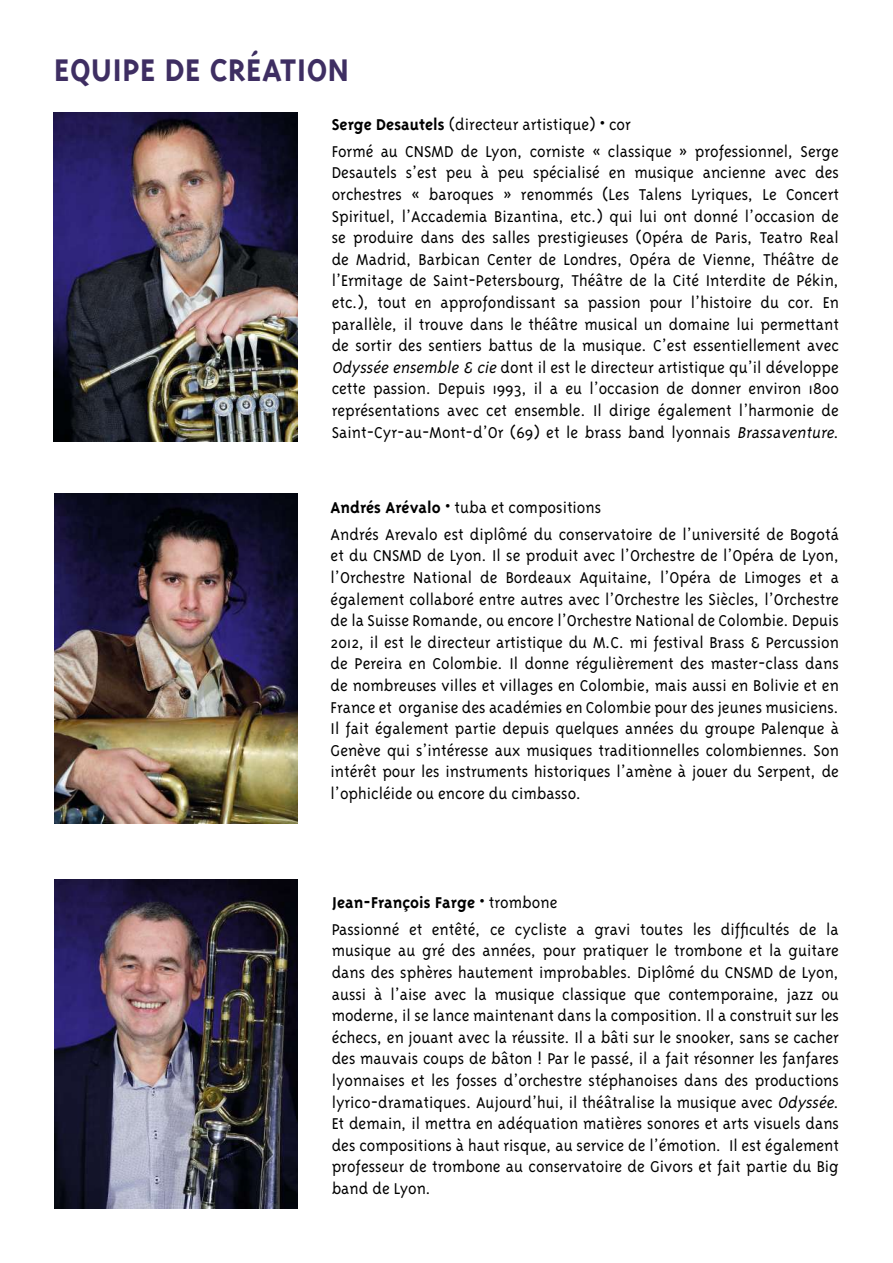
<style>
.page{position:relative;width:893px;height:1263px;background:#fff}
.page>*{position:absolute;margin:0;border:0;box-sizing:border-box;transform-origin:0 0}
.t1{font:36px "Triplex Bold Oldstyle";letter-spacing:.015em;color:#3e2e62}
.t2{font:18px/21.6px "Triplex Light Oldstyle";color:#000;text-align:justify}
.t3{font:18px "Triplex Bold Oldstyle";color:#000}
.s1{font-family:"Triplex Bold Oldstyle"}
.s2{font-style:italic}
.s3{font-family:"Triplex Light Oldstyle"}
</style>
<div class="page">
<img style="left:53px;top:112px;width:244px;height:330px">
<img style="left:54px;top:494px;width:243px;height:329px">
<img style="left:54px;top:879px;width:244px;height:330px">
<h1 class="t1" style="left:54px;top:50px;width:296px">EQUIPE DE CRÉATION</h1>
<p class="t2" style="left:332px;top:111px;width:509px;line-height:27px"><span class="s1">Serge Desautels</span> (directeur artistique) • cor<br>Formé au CNSMD de Lyon, corniste « classique » professionnel, Serge</p>
<p class="t2" style="left:332px;top:162px;width:509px">Desautels s’est peu à peu spécialisé en musique ancienne avec des orchestres « baroques » renommés (Les Talens Lyriques, Le Concert Spirituel, l’Accademia Bizantina, etc.) qui lui ont donné l’occasion de se produire dans des salles prestigieuses (Opéra de Paris, Teatro Real de Madrid, Barbican Center de Londres, Opéra de Vienne, Théâtre de l’Ermitage de Saint-Petersbourg, Théâtre de la Cité Interdite de Pékin, etc.), tout en approfondissant sa passion pour l’histoire du cor. En parallèle, il trouve dans le théâtre musical un domaine lui permettant de sortir des sentiers battus de la musique. C’est essentiellement avec <span class="s2">Odyssée ensemble &amp; cie</span> dont il est le directeur artistique qu’il développe cette passion. Depuis 1993, il a eu l’occasion de donner environ 1800 représentations avec cet ensemble. Il dirige également l’harmonie de Saint-Cyr-au-Mont-d’Or (69) et le brass band lyonnais <span class="s2">Brassaventure</span>.</p>
<p class="t2" style="left:331px;top:493px;width:510px;line-height:27px"><span class="s1">Andrés Arévalo</span> • tuba et compositions<br>Andrés Arevalo est diplômé du conservatoire de l’université de Bogotá</p>
<p class="t2" style="left:331px;top:545px;width:510px">et du CNSMD de Lyon. Il se produit avec l’Orchestre de l’Opéra de Lyon, l’Orchestre National de Bordeaux Aquitaine, l’Opéra de Limoges et a également collaboré entre autres avec l’Orchestre les Siècles, l’Orchestre de la Suisse Romande, ou encore l’Orchestre National de Colombie. Depuis 2012, il est le directeur artistique du M.C. mi festival Brass &amp; Percussion de Pereira en Colombie. Il donne régulièrement des master-class dans de nombreuses villes et villages en Colombie, mais aussi en Bolivie et en France et organise des académies en Colombie pour des jeunes musiciens.<br>Il fait également partie depuis quelques années du groupe Palenque à Genève qui s’intéresse aux musiques traditionnelles colombiennes. Son intérêt pour les instruments historiques l’amène à jouer du Serpent, de l’ophicléide ou encore du cimbasso.</p>
<p class="t3" style="left:332px;top:892px;width:227px">Jean-François Farge <span class="s3">• trombone</span></p>
<p class="t2" style="left:332px;top:918px;width:509px">Passionné et entêté, ce cycliste a gravi toutes les difficultés de la musique au gré des années, pour pratiquer le trombone et la guitare dans des sphères hautement improbables. Diplômé du CNSMD de Lyon, aussi à l’aise avec la musique classique que contemporaine, jazz ou moderne, il se lance maintenant dans la composition. Il a construit sur les échecs, en jouant avec la réussite. Il a bâti sur le snooker, sans se cacher des mauvais coups de bâton ! Par le passé, il a fait résonner les fanfares lyonnaises et les fosses d’orchestre stéphanoises dans des productions lyrico-dramatiques. Aujourd’hui, il théâtralise la musique avec <span class="s2">Odyssée</span>.<br>Et demain, il mettra en adéquation matières sonores et arts visuels dans des compositions à haut risque, au service de l’émotion. Il est également professeur de trombone au conservatoire de Givors et fait partie du Big band de Lyon.</p>
</div>
